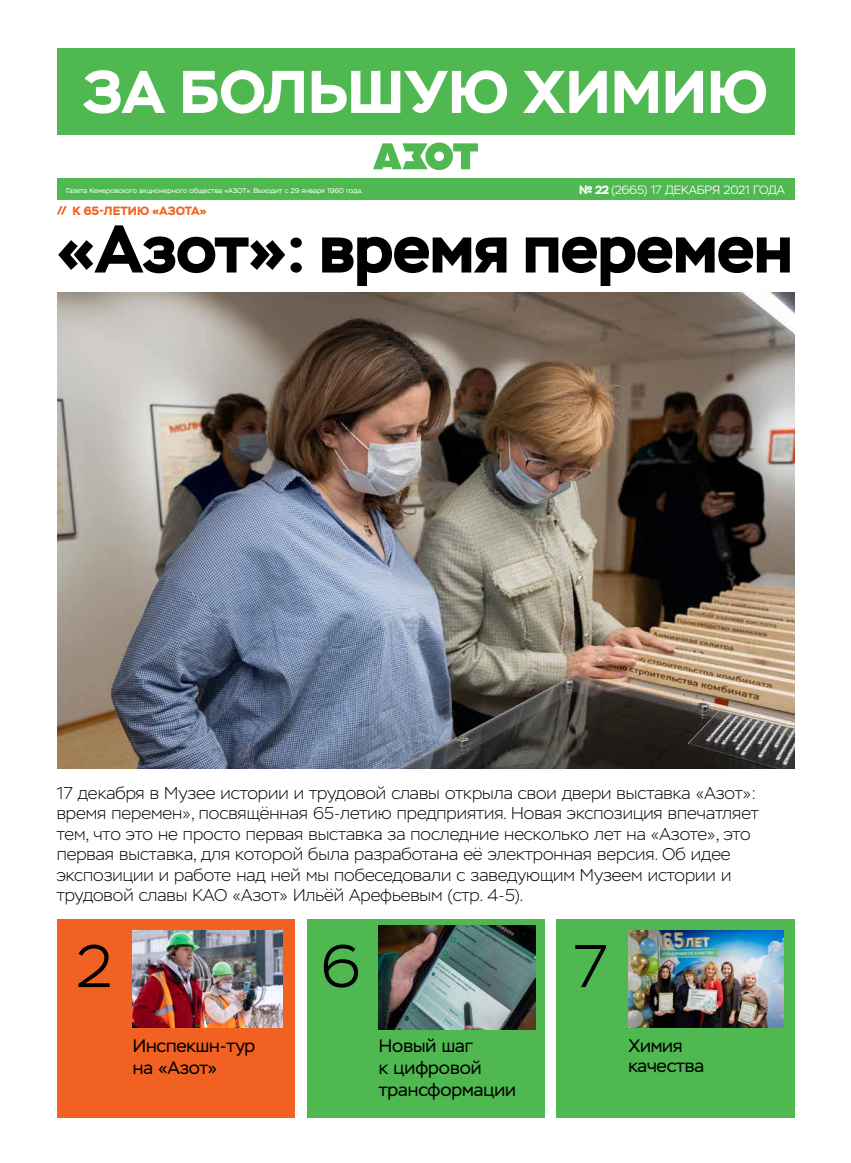
<style>
.page{position:relative;width:851px;height:1163px;background:#fff}
.page>*{position:absolute;margin:0;border:0;box-sizing:border-box;transform-origin:0 0}
.t1{font:700 67.3px "Stem";letter-spacing:-.01em;color:#000}
.t2{font:700 60px "Stem";color:#fff}
.t3{font:300 60px "Stem";color:#000}
.t4{font:18px/21.6px "Stem";color:#000}
.t5{font:200 17px/20.4px "Stem";color:#000}
.t6{font:300 12px "Stem";letter-spacing:-.02em;color:#fff}
.t7{font:700 12px "Stem";letter-spacing:.01em;color:#f16122}
.t8{font:7px "Stem";color:#fff}
.s1{font-weight:700}
</style>
<div class="page">
<div style="left:306px;top:919px;width:238px;height:198px;background:#4fb850"></div>
<div style="left:556px;top:919px;width:238px;height:198px;background:#4fb850"></div>
<div style="left:57px;top:919px;width:238px;height:198px;background:#f16122"></div>
<img style="left:628px;top:930px;width:155px;height:97px">
<img style="left:133px;top:930px;width:149px;height:97px">
<img style="left:379px;top:925px;width:156px;height:104px">
<div style="left:57px;top:48px;width:737px;height:87px;background:#4fb850"></div>
<div style="left:57px;top:178px;width:737px;height:22px;background:#4fb850"></div>
<svg style="left:373px;top:142px;width:105px;height:28px"></svg>
<img style="left:58px;top:293px;width:736px;height:475px">
<svg style="left:57px;top:206px;width:10px;height:8px"></svg>
<h2 class="t2" style="left:83px;top:53px;width:686px">ЗА БОЛЬШУЮ ХИМИЮ</h2>
<p class="t8" style="left:66px;top:187px;width:298px">Газета Кемеровского акционерного общества «АЗОТ». Выходит с 29 января 1960 года.</p>
<p class="t6" style="left:579px;top:183px;width:207px"><span class="s1">№ 22</span> (2665) 17 ДЕКАБРЯ 2021 ГОДА</p>
<p class="t7" style="left:72px;top:202px;width:136px">К 65‑ЛЕТИЮ «АЗОТА»</p>
<h1 class="t1" style="left:56px;top:205px;width:737px">«Азот»: время перемен</h1>
<p class="t5" style="left:57px;top:783px;width:703px">17 декабря в Музее истории и трудовой славы открыла свои двери выставка «Азот»: время перемен», посвящённая 65-летию предприятия. Новая экспозиция впечатляет тем, что это не просто первая выставка за последние несколько лет на «Азоте», это первая выставка, для которой была разработана её электронная версия. Об идее экспозиции и работе над ней мы побеседовали с заведующим Музеем истории и трудовой славы КАО «Азот» Ильёй Арефьевым (стр. 4-5).</p>
<h2 class="t3" style="left:77px;top:931px;width:37px">2</h2>
<h2 class="t3" style="left:321px;top:931px;width:41px">6</h2>
<h2 class="t3" style="left:574px;top:931px;width:35px">7</h2>
<p class="t4" style="left:133px;top:1035px;width:124px">Инспекшн-тур на «Азот»</p>
<p class="t4" style="left:379px;top:1035px;width:139px">Новый шаг<br>к цифровой трансформации</p>
<p class="t4" style="left:628px;top:1036px;width:77px;line-height:20px">Химия качества</p>
</div>
